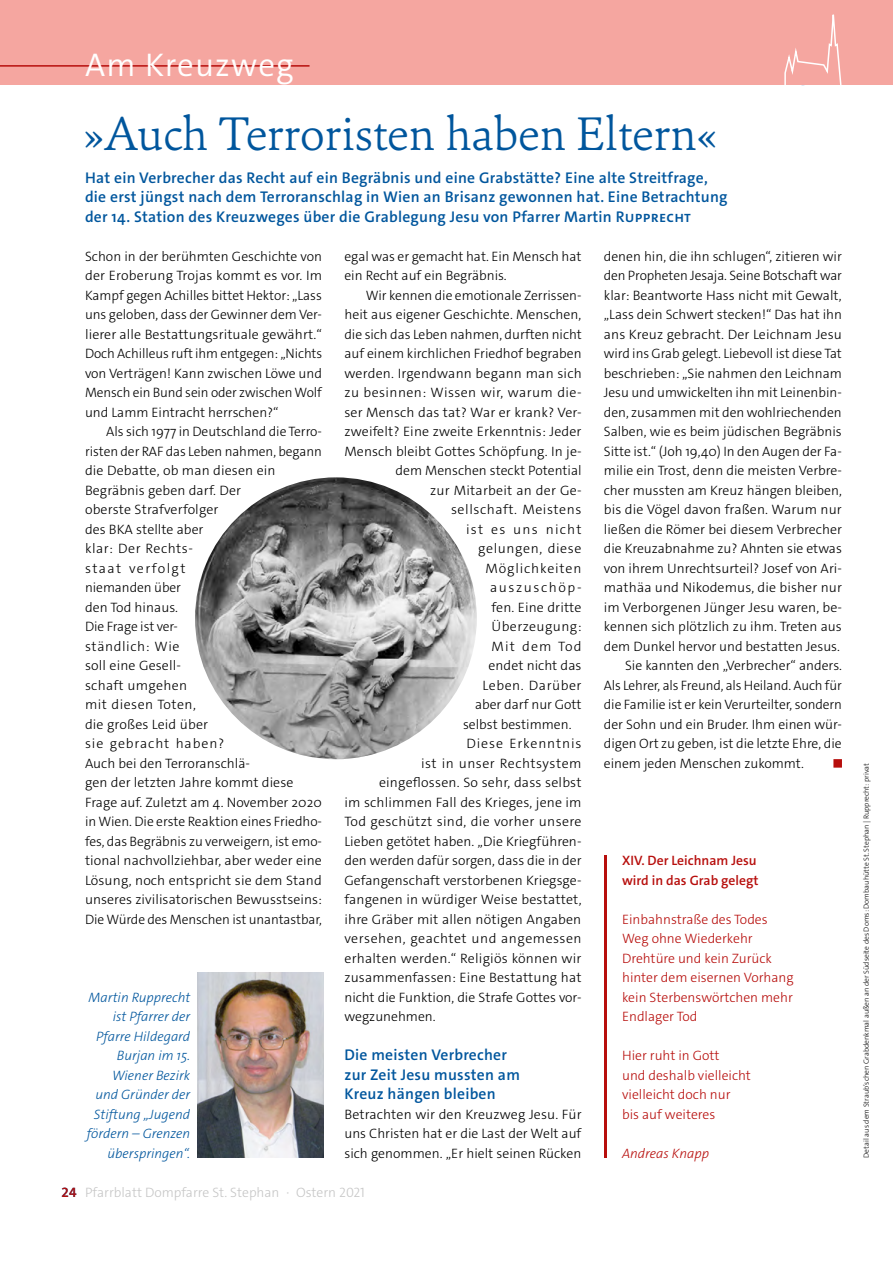
<style>
.page{position:relative;width:893px;height:1263px;background:#fff}
.page>*{position:absolute;margin:0;border:0;box-sizing:border-box;transform-origin:0 0}
.t1{font:300 47.25px "Cala";color:#00569d}
.t2{font:300 33px "The Sans C4 s";letter-spacing:.035em;color:#fff}
.t3{font:600 15.6px/19.5px "The Sans C4 s";letter-spacing:.015em;color:#00569d}
.t4{font:300 13.65px/19.5px "The Sans C4 s";color:#000;text-align:justify}
.t5{font:300 13.65px/19.5px "The Sans C4 s";color:#b70e0c}
.t6{font:italic 300 13.65px/19.5px "The Sans C4 s";color:#00569d;text-align:right}
.t7{font:300 13.65px "The Sans C4 s";color:#c6c6c6}
.t8{font:600 13.65px/19.5px "The Sans C4 s";color:#b70e0c}
.t9{font:300 13.65px "The Sans C4 s";letter-spacing:.025em;color:#000}
.t10{font:300 13.65px "The Sans C4 s";letter-spacing:.03em;color:#000}
.t11{font:300 13.65px "The Sans C4 s";letter-spacing:.035em;color:#000}
.t12{font:300 13.65px "The Sans C4 s";letter-spacing:.02em;color:#000}
.t13{font:300 13.65px "The Sans C4 s";letter-spacing:.04em;color:#000}
.t14{font:300 13.65px "The Sans C4 s";letter-spacing:.06em;color:#000}
.t15{font:italic 300 13.65px "The Sans C4 s";color:#b70e0c}
.t16{font:300 7.5px "The Sans C4 s";color:#000}
.s1{font-weight:600;color:#00569d}
</style>
<div class="page">
<div style="left:0;top:0;width:893px;height:85px;background:#f5a6a0"></div>
<svg style="left:784px;top:14px;width:58px;height:71px"></svg>
<hr style="left:0;top:65px;width:310px;height:2px;background:#b70e0c">
<div style="left:833px;top:759px;width:9px;height:9px;background:#b70e0c"></div>
<img style="left:198px;top:973px;width:125px;height:185px">
<hr style="left:604px;top:855px;width:3px;height:303px;background:#b70e0c">
<img style="left:195px;top:477px;width:282px;height:282px;border-radius:141px">
<h2 class="t2" style="left:85px;top:43px;width:210px">Am Kreuzweg</h2>
<h1 class="t1" style="left:83px;top:103px;width:635px">»Auch Terroristen haben Eltern«</h1>
<p class="t3" style="left:85px;top:168px;width:644px">Hat ein Verbrecher das Recht auf ein Begräbnis und eine Grabstätte? Eine alte Streitfrage, die erst jüngst nach dem Terroranschlag in Wien an Brisanz gewonnen hat. Eine Betrachtung der 14. Station des Kreuzweges über die Grablegung Jesu von Pfarrer Martin Rupprecht</p>
<p class="t4" style="left:85px;top:246px;width:239px">Schon in der berühmten Geschichte von der Eroberung Trojas kommt es vor. Im Kampf gegen Achilles bittet Hektor: „Lass uns geloben, dass der Gewinner dem Ver&shy;lierer alle Bestattungsrituale gewährt.“ Doch Achilleus ruft ihm entgegen: „Nichts von Verträgen! Kann zwischen Löwe und Mensch ein Bund sein oder zwischen Wolf und Lamm Eintracht herrschen?“</p>
<p class="t4" style="left:85px;top:422px;width:239px;text-align:left;text-indent:21px">Als sich 1977 in Deutschland die Terro&shy;risten der RAF das Leben nahmen, begann die Debatte, ob man diesen ein<br>Begräbnis geben darf. Der<br>oberste Strafverfolger<br>des BKA stellte aber<br>klar: Der Rechts-<br>staat verfolgt<br>niemanden über<br>den Tod hinaus.<br>Die Frage ist ver-<br>ständlich: Wie<br>soll eine Gesell-<br>schaft umgehen<br>mit diesen Toten,<br>die großes Leid über<br>sie gebracht haben?<br>Auch bei den Terroranschlä-<br>gen der letzten Jahre kommt diese<br>Frage auf. Zuletzt am 4. November 2020 in Wien. Die erste Reaktion eines Friedho&shy;fes, das Begräbnis zu verweigern, ist emo&shy;tional nachvollziehbar, aber weder eine<br>Lösung, noch entspricht sie dem Stand unseres zivilisatorischen Bewusstseins:<br>Die Würde des Menschen ist unantastbar,</p>
<p class="t4" style="left:604px;top:246px;width:240px">denen hin, die ihn schlugen“, zitieren wir</p>
<p class="t4" style="left:604px;top:266px;width:240px">den Propheten Jesaja. Seine Botschaft war</p>
<p class="t4" style="left:604px;top:285px;width:239px">klar: Beantworte Hass nicht mit Gewalt,</p>
<p class="t4" style="left:604px;top:305px;width:240px">„Lass dein Schwert stecken!“ Das hat ihn</p>
<p class="t4" style="left:604px;top:324px;width:240px">ans Kreuz gebracht. Der Leichnam Jesu</p>
<p class="t4" style="left:604px;top:344px;width:240px">wird ins Grab gelegt. Liebevoll ist diese Tat</p>
<p class="t4" style="left:604px;top:363px;width:240px">beschrieben: „Sie nahmen den Leichnam</p>
<p class="t4" style="left:604px;top:383px;width:240px">Jesu und umwickelten ihn mit Leinenbin-</p>
<p class="t4" style="left:604px;top:402px;width:239px">den, zusammen mit den wohlriechenden</p>
<p class="t4" style="left:604px;top:422px;width:239px">Salben, wie es beim jüdischen Begräbnis</p>
<p class="t4" style="left:604px;top:441px;width:240px">Sitte ist.“ (Joh 19,40) In den Augen der Fa-</p>
<p class="t4" style="left:604px;top:461px;width:240px">milie ein Trost, denn die meisten Verbre-</p>
<p class="t4" style="left:604px;top:480px;width:240px">cher mussten am Kreuz hängen bleiben,</p>
<p class="t4" style="left:604px;top:500px;width:240px">bis die Vögel davon fraßen. Warum nur</p>
<p class="t4" style="left:604px;top:519px;width:240px">ließen die Römer bei diesem Verbrecher</p>
<p class="t4" style="left:604px;top:539px;width:240px">die Kreuzabnahme zu? Ahnten sie etwas</p>
<p class="t4" style="left:604px;top:558px;width:240px">von ihrem Unrechtsurteil? Josef von Ari-</p>
<p class="t4" style="left:604px;top:578px;width:240px">mathäa und Nikodemus, die bisher nur</p>
<p class="t4" style="left:604px;top:597px;width:240px">im Verborgenen Jünger Jesu waren, be-</p>
<p class="t4" style="left:604px;top:617px;width:240px">kennen sich plötzlich zu ihm. Treten aus</p>
<p class="t4" style="left:604px;top:636px;width:238px">dem Dunkel hervor und bestatten Jesus.</p>
<p class="t4" style="left:625px;top:656px;width:218px">Sie kannten den „Verbrecher“ anders.</p>
<p class="t4" style="left:604px;top:675px;width:239px">Als Lehrer, als Freund, als Heiland. Auch für</p>
<p class="t4" style="left:604px;top:695px;width:240px">die Familie ist er kein Verurteilter, sondern</p>
<p class="t4" style="left:604px;top:714px;width:240px">der Sohn und ein Bruder. Ihm einen wür-</p>
<p class="t4" style="left:604px;top:734px;width:239px">digen Ort zu geben, ist die letzte Ehre, die</p>
<p class="t4" style="left:604px;top:753px;width:202px">einem jeden Menschen zukommt.</p>
<p class="t4" style="left:344px;top:246px;width:239px">egal was er gemacht hat. Ein Mensch hat ein Recht auf ein Begräbnis.</p>
<p class="t4" style="left:366px;top:285px;width:217px">Wir kennen die emotionale Zerrissen-</p>
<p class="t4" style="left:344px;top:305px;width:239px">heit aus eigener Geschichte. Menschen,</p>
<p class="t4" style="left:344px;top:324px;width:239px">die sich das Leben nahmen, durften nicht</p>
<p class="t4" style="left:344px;top:344px;width:239px">auf einem kirchlichen Friedhof begraben</p>
<p class="t4" style="left:344px;top:363px;width:239px">werden. Irgendwann begann man sich</p>
<p class="t10" style="left:344px;top:384px;width:239px">zu besinnen: Wissen wir, warum die-</p>
<p class="t4" style="left:344px;top:402px;width:239px">ser Mensch das tat? War er krank? Ver-</p>
<p class="t4" style="left:344px;top:422px;width:239px">zweifelt? Eine zweite Erkenntnis: Jeder</p>
<p class="t4" style="left:344px;top:441px;width:239px">Mensch bleibt Gottes Schöpfung. In je-</p>
<p class="t4" style="left:396px;top:461px;width:187px">dem Menschen steckt Potential</p>
<p class="t12" style="left:430px;top:481px;width:153px">zur Mitarbeit an der Ge-</p>
<p class="t13" style="left:451px;top:501px;width:132px">sellschaft. Meistens</p>
<p class="t4" style="left:466px;top:519px;width:117px">ist es uns nicht</p>
<p class="t4" style="left:478px;top:539px;width:105px">gelungen, diese</p>
<p class="t14" style="left:486px;top:559px;width:97px">Möglichkeiten</p>
<p class="t4" style="left:490px;top:578px;width:93px">auszuschöp-</p>
<p class="t4" style="left:492px;top:597px;width:91px">fen. Eine dritte</p>
<p class="t4" style="left:492px;top:617px;width:92px">Überzeugung:</p>
<p class="t4" style="left:492px;top:636px;width:92px">Mit dem Tod</p>
<p class="t4" style="left:489px;top:656px;width:94px">endet nicht das</p>
<p class="t4" style="left:483px;top:675px;width:100px">Leben. Darüber</p>
<p class="t4" style="left:475px;top:695px;width:108px">aber darf nur Gott</p>
<p class="t4" style="left:463px;top:714px;width:110px">selbst bestimmen.</p>
<p class="t4" style="left:466px;top:734px;width:117px">Diese Erkenntnis</p>
<p class="t11" style="left:421px;top:754px;width:162px">ist in unser Rechtsystem</p>
<p class="t4" style="left:379px;top:773px;width:204px">eingeflossen. So sehr, dass selbst</p>
<p class="t4" style="left:344px;top:792px;width:239px">im schlimmen Fall des Krieges, jene im</p>
<p class="t9" style="left:344px;top:813px;width:238px">Tod geschützt sind, die vorher unsere</p>
<p class="t4" style="left:344px;top:831px;width:239px">Lieben getötet haben. „Die Kriegführen-</p>
<p class="t4" style="left:344px;top:851px;width:239px">den werden dafür sorgen, dass die in der</p>
<p class="t4" style="left:344px;top:870px;width:239px">Gefangenschaft verstorbenen Kriegsge-</p>
<p class="t4" style="left:344px;top:890px;width:239px">fangenen in würdiger Weise bestattet,</p>
<p class="t4" style="left:344px;top:909px;width:238px">ihre Gräber mit allen nötigen Angaben</p>
<p class="t4" style="left:344px;top:929px;width:239px">versehen, geachtet und angemessen</p>
<p class="t4" style="left:344px;top:948px;width:239px">erhalten werden.“ Religiös können wir</p>
<p class="t4" style="left:344px;top:968px;width:239px">zusammenfassen: Eine Bestattung hat</p>
<p class="t4" style="left:344px;top:987px;width:239px">nicht die Funktion, die Strafe Gottes vor-</p>
<p class="t4" style="left:344px;top:1007px;width:93px">wegzunehmen.</p>
<p class="t3" style="left:344px;top:1045px;width:177px">Die meisten Verbrecher zur Zeit Jesu mussten am<br>Kreuz hängen bleiben</p>
<p class="t4" style="left:344px;top:1104px;width:239px">Betrachten wir den Kreuzweg Jesu. Für uns Christen hat er die Last der Welt auf sich genommen. „Er hielt seinen Rücken</p>
<p class="t8" style="left:622px;top:851px;width:138px">XIV. Der Leichnam Jesu wird in das Grab gelegt</p>
<p class="t5" style="left:622px;top:909px;width:173px">Einbahnstraße des Todes<br>Weg ohne Wiederkehr<br>Drehtüre und kein Zurück hinter dem eisernen Vorhang kein Sterbenswörtchen mehr<br>Endlager Tod</p>
<p class="t5" style="left:622px;top:1046px;width:130px">Hier ruht in Gott<br>und deshalb vielleicht vielleicht doch nur bis auf weiteres</p>
<p class="t15" style="left:622px;top:1144px;width:88px">Andreas Knapp</p>
<p class="t6" style="left:87px;top:987px;width:105px">Martin Rupprecht ist Pfarrer der<br>Pfarre Hildegard<br>Burjan im 15.<br>Wiener Bezirk und Gründer der<br>Stiftung „Jugend fördern – Grenzen überspringen“.</p>
<p class="t7" style="left:62px;top:1183px;width:305px"><span class="s1">24</span> Pfarrblatt Dompfarre St. Stephan · Ostern 2021</p>
<p class="t16" style="left:861px;top:1158px;width:396px;rotate:-90deg">Detail aus dem Straub’schen Grabdenkmal außen an der Südseite des Doms: Dombauhütte St.Stephan | Rupprecht: privat</p>
</div>
